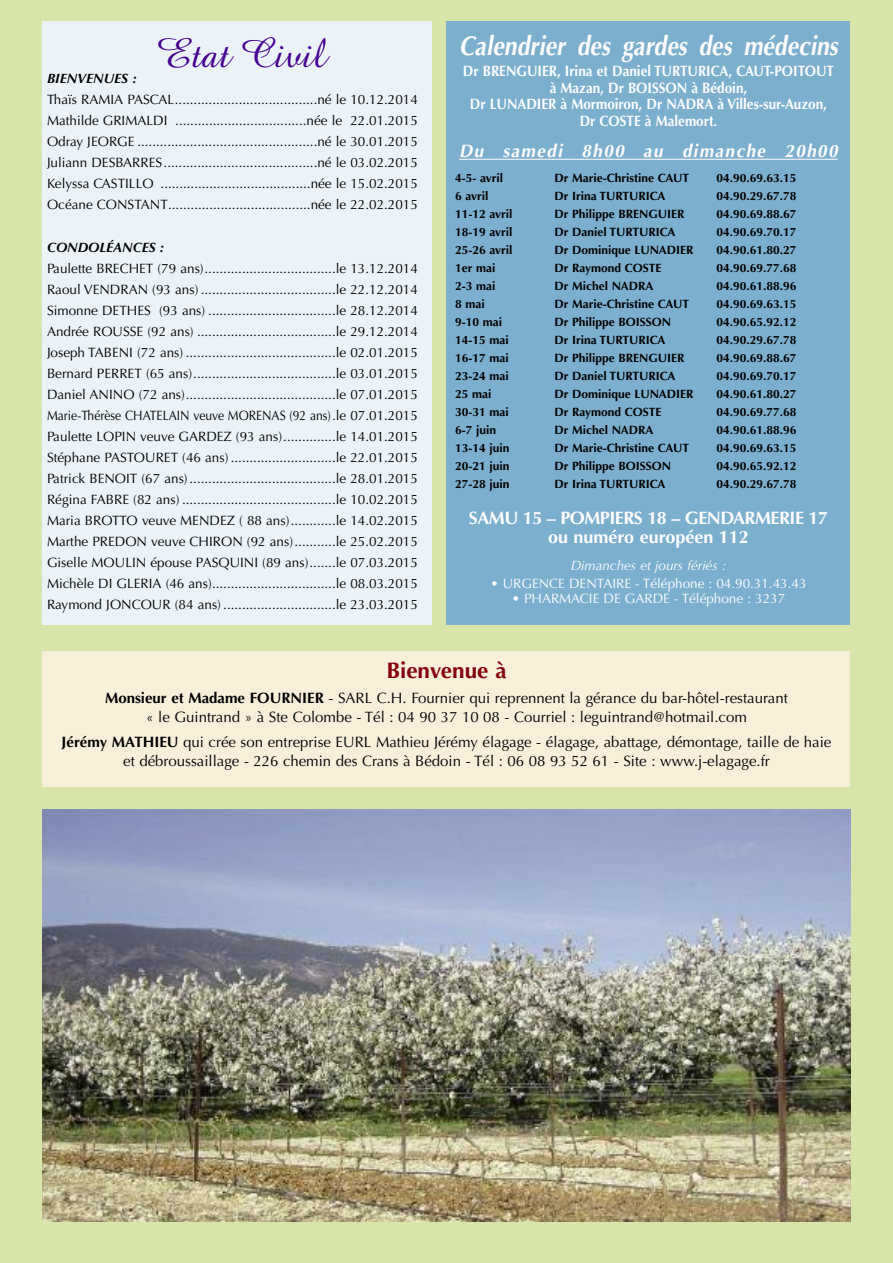
<style>
.page{position:relative;width:893px;height:1263px;background:#d7e5ab}
.page>*{position:absolute;margin:0;border:0;box-sizing:border-box;transform-origin:0 0}
.t1{font:42px "Amazone BT";color:#450091}
.t2{font:italic 700 27px "Optima";color:#fff;scale:.85 1}
.t3{font:700 22.5px "Optima";color:#85000b}
.t4{font:700 18px/19.5px "Optima";letter-spacing:-.03em;color:#fff;text-align:center}
.t5{font:italic 700 18px "Optima";letter-spacing:.085em;color:#fff;scale:.95 1}
.t6{font:15px/18.9px "Optima";color:#000;text-align:center}
.t7{font:700 15px/16.5px "Optima";color:#fff;text-align:center;scale:.9 1}
.t8{font:13.5px/21px "Optima";color:#000;text-align:justify}
.t9{font:13.5px "Optima";color:#fff}
.t10{font:italic 700 13.5px "Optima";color:#000}
.t11{font:italic 13.5px "Optima";color:#fff}
.t12{font:700 12px "Optima";color:#000}
.s1{font-weight:700}
</style>
<div class="page">
<div style="left:446px;top:21px;width:404px;height:604px;background:#7caece"></div>
<hr style="left:459px;top:159px;width:379px;height:1px;background:#fff">
<div style="left:43px;top:21px;width:389px;height:604px;background:#ebf3f8"></div>
<div style="left:43px;top:651px;width:807px;height:135px;background:#f7efda"></div>
<img style="left:43px;top:810px;width:807px;height:411px">
<h1 class="t1" style="left:156px;top:38px;width:172px">Etat Civil</h1>
<p class="t10" style="left:47px;top:71px;width:91px">BIENVENUES :</p>
<p class="t8" style="left:47px;top:91px;width:372px">Thaïs RAMIA PASCAL......................................né le 10.12.2014<br>Mathilde GRIMALDI ...................................née le 22.01.2015<br>Odray JEORGE ................................................né le 30.01.2015<br>Juliann DESBARRES.........................................né le 03.02.2015<br>Kelyssa CASTILLO ........................................née le 15.02.2015<br>Océane CONSTANT......................................née le 22.02.2015</p>
<p class="t10" style="left:47px;top:239px;width:119px">CONDOLÉANCES :</p>
<p class="t8" style="left:47px;top:259px;width:372px">Paulette BRECHET (79 ans)...................................le 13.12.2014<br>Raoul VENDRAN (93 ans) ....................................le 22.12.2014<br>Simonne DETHES (93 ans) ..................................le 28.12.2014<br>Andrée ROUSSE (92 ans) .....................................le 29.12.2014<br>Joseph TABENI (72 ans) ........................................le 02.01.2015<br>Bernard PERRET (65 ans)......................................le 03.01.2015<br>Daniel ANINO (72 ans)........................................le 07.01.2015<br>Marie-Thérèse CHATELAIN veuve MORENAS (92 ans).le 07.01.2015<br>Paulette LOPIN veuve GARDEZ (93 ans)..............le 14.01.2015<br>Stéphane PASTOURET (46 ans) ............................le 22.01.2015<br>Patrick BENOIT (67 ans).......................................le 28.01.2015<br>Régina FABRE (82 ans) .........................................le 10.02.2015<br>Maria BROTTO veuve MENDEZ ( 88 ans)............le 14.02.2015<br>Marthe PREDON veuve CHIRON (92 ans)...........le 25.02.2015<br>Giselle MOULIN épouse PASQUINI (89 ans).......le 07.03.2015<br>Michèle DI GLERIA (46 ans).................................le 08.03.2015<br>Raymond JONCOUR (84 ans) ..............................le 23.03.2015</p>
<h2 class="t2" style="left:459px;top:35px;width:447px">Calendrier des gardes des médecins</h2>
<p class="t7" style="left:463px;top:63px;width:414px">Dr BRENGUIER, Irina et Daniel TURTURICA, CAUT-POITOUT à Mazan, Dr BOISSON à Bédoin,<br>Dr LUNADIER à Mormoiron, Dr NADRA à Villes-sur-Auzon, Dr COSTE à Malemort.</p>
<h3 class="t5" style="left:459px;top:144px;width:400px">Du samedi 8h00 au dimanche 20h00</h3>
<p class="t12" style="left:455px;top:171px;width:50px">4-5- avril</p>
<p class="t12" style="left:554px;top:171px;width:136px">Dr Marie-Christine CAUT</p>
<p class="t12" style="left:716px;top:171px;width:82px">04.90.69.63.15</p>
<p class="t12" style="left:455px;top:189px;width:35px">6 avril</p>
<p class="t12" style="left:554px;top:189px;width:113px">Dr Irina TURTURICA</p>
<p class="t12" style="left:716px;top:189px;width:82px">04.90.29.67.78</p>
<p class="t12" style="left:455px;top:207px;width:59px">11-12 avril</p>
<p class="t12" style="left:554px;top:207px;width:132px">Dr Philippe BRENGUIER</p>
<p class="t12" style="left:716px;top:207px;width:82px">04.90.69.88.67</p>
<p class="t12" style="left:455px;top:225px;width:59px">18-19 avril</p>
<p class="t12" style="left:554px;top:225px;width:123px">Dr Daniel TURTURICA</p>
<p class="t12" style="left:716px;top:225px;width:82px">04.90.69.70.17</p>
<p class="t12" style="left:455px;top:243px;width:59px">25-26 avril</p>
<p class="t12" style="left:554px;top:243px;width:141px">Dr Dominique LUNADIER</p>
<p class="t12" style="left:716px;top:243px;width:82px">04.90.61.80.27</p>
<p class="t12" style="left:455px;top:261px;width:42px">1er mai</p>
<p class="t12" style="left:554px;top:261px;width:108px">Dr Raymond COSTE</p>
<p class="t12" style="left:716px;top:261px;width:82px">04.90.69.77.68</p>
<p class="t12" style="left:455px;top:279px;width:42px">2-3 mai</p>
<p class="t12" style="left:554px;top:279px;width:100px">Dr Michel NADRA</p>
<p class="t12" style="left:716px;top:279px;width:82px">04.90.61.88.96</p>
<p class="t12" style="left:455px;top:297px;width:31px">8 mai</p>
<p class="t12" style="left:554px;top:297px;width:136px">Dr Marie-Christine CAUT</p>
<p class="t12" style="left:716px;top:297px;width:82px">04.90.69.63.15</p>
<p class="t12" style="left:455px;top:315px;width:49px">9-10 mai</p>
<p class="t12" style="left:554px;top:315px;width:118px">Dr Philippe BOISSON</p>
<p class="t12" style="left:716px;top:315px;width:82px">04.90.65.92.12</p>
<p class="t12" style="left:455px;top:333px;width:55px">14-15 mai</p>
<p class="t12" style="left:554px;top:333px;width:113px">Dr Irina TURTURICA</p>
<p class="t12" style="left:716px;top:333px;width:82px">04.90.29.67.78</p>
<p class="t12" style="left:455px;top:351px;width:55px">16-17 mai</p>
<p class="t12" style="left:554px;top:351px;width:132px">Dr Philippe BRENGUIER</p>
<p class="t12" style="left:716px;top:351px;width:82px">04.90.69.88.67</p>
<p class="t12" style="left:455px;top:369px;width:55px">23-24 mai</p>
<p class="t12" style="left:554px;top:369px;width:123px">Dr Daniel TURTURICA</p>
<p class="t12" style="left:716px;top:369px;width:82px">04.90.69.70.17</p>
<p class="t12" style="left:455px;top:387px;width:38px">25 mai</p>
<p class="t12" style="left:554px;top:387px;width:141px">Dr Dominique LUNADIER</p>
<p class="t12" style="left:716px;top:387px;width:82px">04.90.61.80.27</p>
<p class="t12" style="left:455px;top:405px;width:55px">30-31 mai</p>
<p class="t12" style="left:554px;top:405px;width:108px">Dr Raymond COSTE</p>
<p class="t12" style="left:716px;top:405px;width:82px">04.90.69.77.68</p>
<p class="t12" style="left:455px;top:423px;width:43px">6-7 juin</p>
<p class="t12" style="left:554px;top:423px;width:100px">Dr Michel NADRA</p>
<p class="t12" style="left:716px;top:423px;width:82px">04.90.61.88.96</p>
<p class="t12" style="left:455px;top:441px;width:56px">13-14 juin</p>
<p class="t12" style="left:554px;top:441px;width:136px">Dr Marie-Christine CAUT</p>
<p class="t12" style="left:716px;top:441px;width:82px">04.90.69.63.15</p>
<p class="t12" style="left:455px;top:459px;width:56px">20-21 juin</p>
<p class="t12" style="left:554px;top:459px;width:118px">Dr Philippe BOISSON</p>
<p class="t12" style="left:716px;top:459px;width:82px">04.90.65.92.12</p>
<p class="t12" style="left:455px;top:477px;width:56px">27-28 juin</p>
<p class="t12" style="left:554px;top:477px;width:113px">Dr Irina TURTURICA</p>
<p class="t12" style="left:716px;top:477px;width:82px">04.90.29.67.78</p>
<h3 class="t4" style="left:469px;top:508px;width:361px">SAMU 15 – POMPIERS 18 – GENDARMERIE 17 ou numéro européen 112</h3>
<p class="t11" style="left:571px;top:558px;width:157px">Dimanches et jours fériés :</p>
<p class="t9" style="left:490px;top:578px;width:318px">• URGENCE DENTAIRE - Téléphone : 04.90.31.43.43</p>
<p class="t9" style="left:512px;top:593px;width:275px">• PHARMACIE DE GARDE - Téléphone : 3237</p>
<h3 class="t3" style="left:386px;top:657px;width:122px">Bienvenue à</h3>
<p class="t6" style="left:105px;top:690px;width:684px"><span class="s1">Monsieur et Madame FOURNIER</span> - SARL C.H. Fournier qui reprennent la gérance du bar-hôtel-restaurant « le Guintrand » à Ste Colombe - Tél : 04 90 37 10 08 - Courriel : leguintrand@hotmail.com</p>
<p class="t6" style="left:62px;top:734px;width:771px"><span class="s1">Jérémy MATHIEU</span> qui crée son entreprise EURL Mathieu Jérémy élagage - élagage, abattage, démontage, taille de haie et débroussaillage - 226 chemin des Crans à Bédoin - Tél : 06 08 93 52 61 - Site : www.j-elagage.fr</p>
</div>
